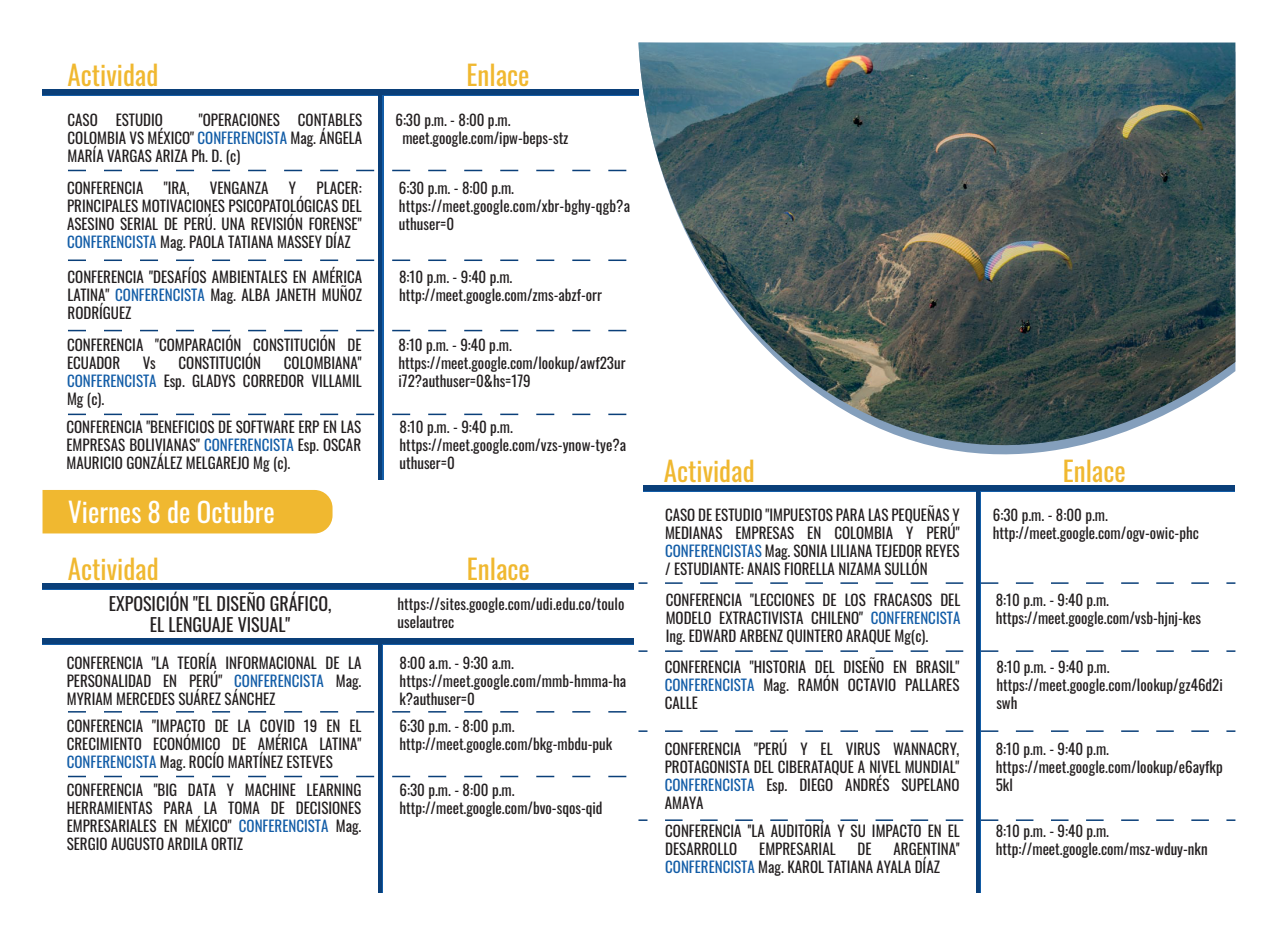
<style>
.page{position:relative;width:1278px;height:935px;background:#fff}
.page>*{position:absolute;margin:0;border:0;box-sizing:border-box;transform-origin:0 0}
.t1{font:27px "Oswald";color:#f0b830}
.t2{font:27px "Oswald";color:#fff}
.t3{font:18px/21.6px "Oswald";color:#231f20;text-align:center}
.t4{font:15px/18px "Oswald";color:#231f20}
.s1{color:#135da7}
</style>
<div class="page">
<div style="left:42px;top:90px;width:596px;height:6px;background:#0a3f79"></div>
<hr style="left:379px;top:92px;width:4px;height:388px;background:#135da7">
<div style="left:42px;top:89px;width:596px;height:5px;background:#0a3f79"></div>
<hr style="left:378px;top:92px;width:4px;height:388px;background:#0a3f79">
<div style="left:643px;top:487px;width:591px;height:5px;background:#135da7"></div>
<hr style="left:976px;top:489px;width:4px;height:403px;background:#0a3f79">
<div style="left:643px;top:486px;width:591px;height:5px;background:#0a3f79"></div>
<div style="left:42px;top:584px;width:591px;height:5px;background:#0a3f79"></div>
<hr style="left:379px;top:640px;width:3px;height:252px;background:#135da7">
<div style="left:42px;top:583px;width:591px;height:5px;background:#0a3f79"></div>
<div style="left:42px;top:640px;width:591px;height:5px;background:#135da7"></div>
<div style="left:42px;top:639px;width:591px;height:5px;background:#0a3f79"></div>
<hr style="left:378px;top:640px;width:3px;height:252px;background:#0a3f79">
<div style="left:42px;top:490px;width:290px;height:43px;background:#f0b830"></div>
<img style="left:638px;top:43px;width:597px;height:412px">
<svg style="left:68px;top:170px;width:559px;height:1px"></svg>
<svg style="left:68px;top:260px;width:559px;height:1px"></svg>
<svg style="left:68px;top:330px;width:559px;height:1px"></svg>
<svg style="left:68px;top:414px;width:559px;height:1px"></svg>
<svg style="left:68px;top:711px;width:559px;height:2px"></svg>
<svg style="left:638px;top:582px;width:9px;height:2px"></svg>
<svg style="left:665px;top:582px;width:544px;height:2px"></svg>
<svg style="left:1226px;top:582px;width:9px;height:2px"></svg>
<svg style="left:638px;top:650px;width:9px;height:2px"></svg>
<svg style="left:665px;top:650px;width:544px;height:2px"></svg>
<svg style="left:1226px;top:650px;width:9px;height:2px"></svg>
<svg style="left:638px;top:730px;width:9px;height:2px"></svg>
<svg style="left:665px;top:730px;width:544px;height:2px"></svg>
<svg style="left:1226px;top:730px;width:9px;height:2px"></svg>
<svg style="left:638px;top:819px;width:9px;height:2px"></svg>
<svg style="left:665px;top:819px;width:544px;height:2px"></svg>
<svg style="left:1226px;top:819px;width:9px;height:2px"></svg>
<svg style="left:68px;top:776px;width:559px;height:1px"></svg>
<h1 class="t1" style="left:67px;top:51px;width:92px">Actividad</h1>
<h1 class="t1" style="left:466px;top:51px;width:64px">Enlace</h1>
<p class="t4" style="left:67px;top:110px;width:296px;text-align:justify;text-indent:131px">"OPERACIONES CONTABLES COLOMBIA VS MÉXICO" <span class="s1">CONFERENCISTA</span> Mag. ÁNGELA MARÍA VARGAS ARIZA Ph. D. (c)</p>
<p class="t4" style="left:67px;top:177px;width:78px">CONFERENCIA</p>
<p class="t4" style="left:164px;top:177px;width:27px">"IRA,</p>
<p class="t4" style="left:210px;top:177px;width:60px">VENGANZA</p>
<p class="t4" style="left:289px;top:177px;width:9px">Y</p>
<p class="t4" style="left:67px;top:110px;width:97px">CASO ESTUDIO</p>
<p class="t4" style="left:67px;top:177px;width:296px;text-align:justify;text-indent:249px">PLACER:<br>PRINCIPALES MOTIVACIONES PSICOPATOLÓGICAS DEL ASESINO SERIAL DE PERÚ. UNA REVISIÓN FORENSE" <span class="s1">CONFERENCISTA</span> Mag. PAOLA TATIANA MASSEY DÍAZ</p>
<p class="t4" style="left:67px;top:267px;width:296px;text-align:justify">CONFERENCIA "DESAFÍOS AMBIENTALES EN AMÉRICA LATINA" <span class="s1">CONFERENCISTA</span> Mag. ALBA JANETH MUÑOZ RODRÍGUEZ</p>
<p class="t4" style="left:67px;top:334px;width:296px">CONFERENCIA ''COMPARACIÓN CONSTITUCIÓN DE<br>ECUADOR</p>
<p class="t4" style="left:143px;top:352px;width:14px">Vs</p>
<p class="t4" style="left:178px;top:352px;width:84px">CONSTITUCIÓN</p>
<p class="t4" style="left:67px;top:352px;width:296px;text-align:justify;text-indent:217px">COLOMBIANA'' <span class="s1">CONFERENCISTA</span> Esp. GLADYS CORREDOR VILLAMIL Mg (c).</p>
<p class="t4" style="left:66px;top:417px;width:296px;text-align:justify">CONFERENCIA ''BENEFICIOS DE SOFTWARE ERP EN LAS EMPRESAS BOLIVIANAS'' <span class="s1">CONFERENCISTA</span> Esp. OSCAR MAURICIO GONZÁLEZ MELGAREJO Mg (c).</p>
<h1 class="t2" style="left:68px;top:488px;width:208px">Viernes 8 de Octubre</h1>
<p class="t4" style="left:402px;top:110px;width:168px;text-indent:-7px">6:30 p.m. - 8:00 p.m. meet.google.com/ipw-beps-stz</p>
<p class="t4" style="left:399px;top:177px;width:232px">6:30 p.m. - 8:00 p.m. https://meet.google.com/xbr-bghy-qgb?a uthuser=0</p>
<p class="t4" style="left:399px;top:267px;width:204px">8:10 p.m. - 9:40 p.m. http://meet.google.com/zms-abzf-orr</p>
<p class="t4" style="left:398px;top:334px;width:228px">8:10 p.m. - 9:40 p.m. https://meet.google.com/lookup/awf23ur i72?authuser=0&amp;hs=179</p>
<p class="t4" style="left:399px;top:417px;width:228px">8:10 p.m. - 9:40 p.m. https://meet.google.com/vzs-ynow-tye?a uthuser=0</p>
<h1 class="t1" style="left:68px;top:545px;width:92px">Actividad</h1>
<h1 class="t1" style="left:467px;top:545px;width:64px">Enlace</h1>
<p class="t3" style="left:109px;top:591px;width:224px">EXPOSICIÓN "EL DISEÑO GRÁFICO,<br>EL LENGUAJE VISUAL"</p>
<p class="t4" style="left:67px;top:652px;width:296px;text-align:justify">CONFERENCIA "LA TEORÍA INFORMACIONAL DE LA PERSONALIDAD EN PERÚ" <span class="s1">CONFERENCISTA</span> Mag.<br>MYRIAM MERCEDES SUÁREZ SÁNCHEZ</p>
<p class="t4" style="left:67px;top:715px;width:296px;text-align:justify">CONFERENCIA "IMPACTO DE LA COVID 19 EN EL CRECIMIENTO ECONÓMICO DE AMÉRICA LATINA" <span class="s1">CONFERENCISTA</span> Mag. ROCÍO MARTÍNEZ ESTEVES</p>
<p class="t4" style="left:67px;top:780px;width:296px;text-align:justify">CONFERENCIA ''BIG DATA Y MACHINE LEARNING HERRAMIENTAS PARA LA TOMA DE DECISIONES EMPRESARIALES EN MÉXICO'' <span class="s1">CONFERENCISTA</span> Mag.<br>SERGIO AUGUSTO ARDILA ORTIZ</p>
<p class="t4" style="left:397px;top:593px;width:228px">https://sites.google.com/udi.edu.co/toulo uselautrec</p>
<p class="t4" style="left:399px;top:652px;width:228px">8:00 a.m. - 9:30 a.m. https://meet.google.com/mmb-hmma-ha k?authuser=0</p>
<p class="t4" style="left:399px;top:715px;width:214px">6:30 p.m. - 8:00 p.m. http://meet.google.com/bkg-mbdu-puk</p>
<p class="t4" style="left:399px;top:780px;width:204px">6:30 p.m. - 8:00 p.m. http://meet.google.com/bvo-sqos-qid</p>
<h1 class="t1" style="left:663px;top:447px;width:92px">Actividad</h1>
<h1 class="t1" style="left:1062px;top:447px;width:64px">Enlace</h1>
<p class="t4" style="left:665px;top:505px;width:296px;text-align:justify">CASO DE ESTUDIO "IMPUESTOS PARA LAS PEQUEÑAS Y MEDIANAS EMPRESAS EN COLOMBIA Y PERÚ" <span class="s1">CONFERENCISTAS</span> Mag. SONIA LILIANA TEJEDOR REYES / ESTUDIANTE: ANAIS FIORELLA NIZAMA SULLÓN</p>
<p class="t4" style="left:665px;top:590px;width:296px;text-align:justify">CONFERENCIA ''LECCIONES DE LOS FRACASOS DEL MODELO EXTRACTIVISTA CHILENO" <span class="s1">CONFERENCISTA </span>Ing. EDWARD ARBENZ QUINTERO ARAQUE Mg(c).</p>
<p class="t4" style="left:664px;top:656px;width:296px;text-align:justify">CONFERENCIA "HISTORIA DEL DISEÑO EN BRASIL" <span class="s1">CONFERENCISTA</span> Mag. RAMÓN OCTAVIO PALLARES CALLE</p>
<p class="t4" style="left:664px;top:738px;width:296px;text-align:justify">CONFERENCIA ''PERÚ Y EL VIRUS WANNACRY, PROTAGONISTA DEL CIBERATAQUE A NIVEL MUNDIAL'' <span class="s1">CONFERENCISTA</span> Esp. DIEGO ANDRÉS SUPELANO AMAYA</p>
<p class="t4" style="left:665px;top:821px;width:296px">CONFERENCIA ''LA AUDITORÍA Y SU IMPACTO EN EL<br>DESARROLLO</p>
<p class="t4" style="left:665px;top:839px;width:296px;text-indent:228px">ARGENTINA''<br><span class="s1">CONFERENCISTA</span> Mag. KAROL TATIANA AYALA DÍAZ</p>
<p class="t4" style="left:759px;top:839px;width:78px">EMPRESARIAL</p>
<p class="t4" style="left:857px;top:839px;width:16px">DE</p>
<p class="t4" style="left:992px;top:505px;width:207px">6:30 p.m. - 8:00 p.m. http://meet.google.com/ogv-owic-phc</p>
<p class="t4" style="left:995px;top:590px;width:207px">8:10 p.m. - 9:40 p.m. https://meet.google.com/vsb-hjnj-kes</p>
<p class="t4" style="left:996px;top:656px;width:228px">8:10 p.m. - 9:40 p.m. https://meet.google.com/lookup/gz46d2i swh</p>
<p class="t4" style="left:995px;top:738px;width:228px">8:10 p.m. - 9:40 p.m. https://meet.google.com/lookup/e6ayfkp<br>5kl</p>
<p class="t4" style="left:995px;top:821px;width:213px">8:10 p.m. - 9:40 p.m. http://meet.google.com/msz-wduy-nkn</p>
</div>
